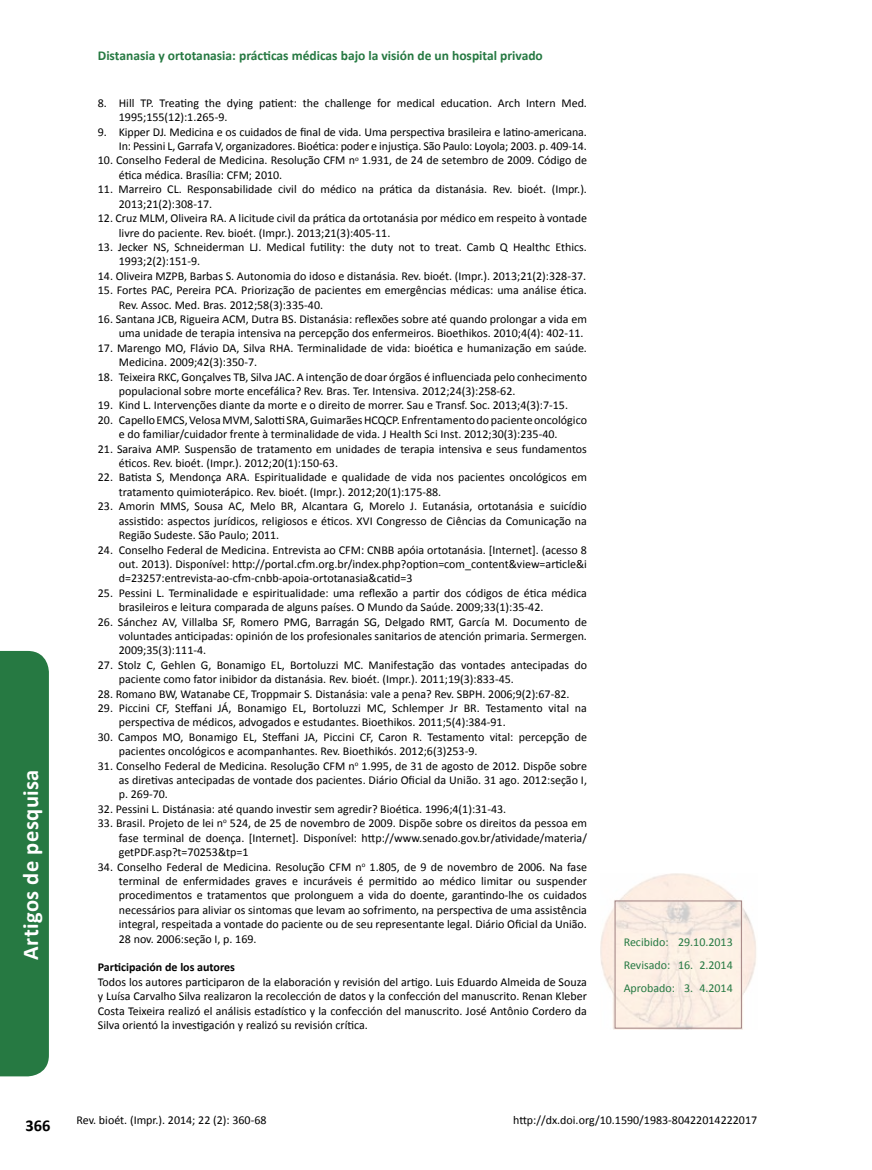
<style>
.page{position:relative;width:872px;height:1170px;background:#fff}
.page>*{position:absolute;margin:0;border:0;box-sizing:border-box;transform-origin:0 0}
.t1{font:700 22.5px "Calibri";letter-spacing:.02em;color:#fff}
.t2{font:700 16.5px "Calibri";color:#000}
.t3{font:700 13.5px "Calibri";color:#267942}
.t4{font:12px/14.4px "Calibri";color:#000}
.t5{font:12px/23px "Calibri";color:#267942;text-align:justify}
.t6{font:700 12px "Calibri";color:#000}
</style>
<div class="page">
<img style="left:600px;top:873px;width:156px;height:155px">
<div style="left:615px;top:900px;width:126px;height:128px;border:1px solid #a38483"></div>
<div style="left:0;top:651px;width:49px;height:425px;background:#267942"></div>
<h1 class="t1" style="left:16px;top:959px;width:192px;rotate:-90deg">Artigos de pesquisa</h1>
<p class="t3" style="left:98px;top:47px;width:446px">Distanasia y ortotanasia: prácticas médicas bajo la visión de un hospital privado</p>
<p class="t4" style="left:119px;top:96px;width:469px;text-indent:-21px">8. Hill TP. Treating the dying patient: the challenge for medical education. Arch Intern Med.<br>1995;155(12):1.265-9.</p>
<p class="t4" style="left:98px;top:124px;width:490px;text-align:right">9. Kipper DJ. Medicina e os cuidados de final de vida. Uma perspectiva brasileira e latino-americana.<br>In: Pessini L, Garrafa V, organizadores. Bioética: poder e injustiça. São Paulo: Loyola; 2003. p. 409-14.</p>
<p class="t4" style="left:119px;top:153px;width:469px;text-indent:-21px">10. Conselho Federal de Medicina. Resolução CFM n<sup>o</sup> 1.931, de 24 de setembro de 2009. Código de ética médica. Brasília: CFM; 2010.</p>
<p class="t4" style="left:119px;top:182px;width:469px;text-indent:-21px">11. Marreiro CL. Responsabilidade civil do médico na prática da distanásia. Rev. bioét. (Impr.).<br>2013;21(2):308-17.</p>
<p class="t4" style="left:119px;top:211px;width:469px;text-indent:-21px">12. Cruz MLM, Oliveira RA. A licitude civil da prática da ortotanásia por médico em respeito à vontade livre do paciente. Rev. bioét. (Impr.). 2013;21(3):405-11.</p>
<p class="t4" style="left:119px;top:240px;width:469px;text-indent:-21px">13. Jecker NS, Schneiderman LJ. Medical futility: the duty not to treat. Camb Q Healthc Ethics.<br>1993;2(2):151-9.</p>
<p class="t4" style="left:98px;top:268px;width:490px">14. Oliveira MZPB, Barbas S. Autonomia do idoso e distanásia. Rev. bioét. (Impr.). 2013;21(2):328-37.</p>
<p class="t4" style="left:119px;top:283px;width:469px;text-indent:-21px">15. Fortes PAC, Pereira PCA. Priorização de pacientes em emergências médicas: uma análise ética.<br>Rev. Assoc. Med. Bras. 2012;58(3):335-40.</p>
<p class="t4" style="left:98px;top:312px;width:490px;text-align:right">16. Santana JCB, Rigueira ACM, Dutra BS. Distanásia: reflexões sobre até quando prolongar a vida em uma unidade de terapia intensiva na percepção dos enfermeiros. Bioethikos. 2010;4(4): 402-11.</p>
<p class="t4" style="left:119px;top:340px;width:469px;text-indent:-21px">17. Marengo MO, Flávio DA, Silva RHA. Terminalidade de vida: bioética e humanização em saúde.<br>Medicina. 2009;42(3):350-7.</p>
<p class="t4" style="left:119px;top:369px;width:469px;text-indent:-21px">18. Teixeira RKC, Gonçalves TB, Silva JAC. A intenção de doar órgãos é influenciada pelo conhecimento populacional sobre morte encefálica? Rev. Bras. Ter. Intensiva. 2012;24(3):258-62.</p>
<p class="t4" style="left:98px;top:398px;width:472px">19. Kind L. Intervenções diante da morte e o direito de morrer. Sau e Transf. Soc. 2013;4(3):7-15.</p>
<p class="t4" style="left:119px;top:412px;width:469px;text-indent:-21px">20. Capello EMCS, Velosa MVM, Salotti SRA, Guimarães HCQCP. Enfrentamento do paciente oncológico e do familiar/cuidador frente à terminalidade de vida. J Health Sci Inst. 2012;30(3):235-40.</p>
<p class="t4" style="left:119px;top:441px;width:469px;text-indent:-21px">21. Saraiva AMP. Suspensão de tratamento em unidades de terapia intensiva e seus fundamentos éticos. Rev. bioét. (Impr.). 2012;20(1):150-63.</p>
<p class="t4" style="left:119px;top:470px;width:469px;text-indent:-21px">22. Batista S, Mendonça ARA. Espiritualidade e qualidade de vida nos pacientes oncológicos em tratamento quimioterápico. Rev. bioét. (Impr.). 2012;20(1):175-88.</p>
<p class="t4" style="left:119px;top:499px;width:469px;text-align:justify;text-indent:-21px">23. Amorin MMS, Sousa AC, Melo BR, Alcantara G, Morelo J. Eutanásia, ortotanásia e suicídio assistido: aspectos jurídicos, religiosos e éticos. XVI Congresso de Ciências da Comunicação na Região Sudeste. São Paulo; 2011.</p>
<p class="t4" style="left:119px;top:542px;width:469px;text-align:justify;text-indent:-21px">24. Conselho Federal de Medicina. Entrevista ao CFM: CNBB apóia ortotanásia. [Internet]. (acesso 8 out. 2013). Disponível: http://portal.cfm.org.br/index.php?option=com_content&amp;view=article&amp;i d=23257:entrevista-ao-cfm-cnbb-apoia-ortotanasia&amp;catid=3</p>
<p class="t4" style="left:119px;top:585px;width:469px;text-indent:-21px">25. Pessini L. Terminalidade e espiritualidade: uma reflexão a partir dos códigos de ética médica brasileiros e leitura comparada de alguns países. O Mundo da Saúde. 2009;33(1):35-42.</p>
<p class="t4" style="left:119px;top:614px;width:469px;text-align:justify;text-indent:-21px">26. Sánchez AV, Villalba SF, Romero PMG, Barragán SG, Delgado RMT, García M. Documento de voluntades anticipadas: opinión de los profesionales sanitarios de atención primaria. Sermergen.<br>2009;35(3):111-4.</p>
<p class="t4" style="left:119px;top:657px;width:469px;text-indent:-21px">27. Stolz C, Gehlen G, Bonamigo EL, Bortoluzzi MC. Manifestação das vontades antecipadas do paciente como fator inibidor da distanásia. Rev. bioét. (Impr.). 2011;19(3):833-45.</p>
<p class="t4" style="left:98px;top:686px;width:473px">28. Romano BW, Watanabe CE, Troppmair S. Distanásia: vale a pena? Rev. SBPH. 2006;9(2):67-82.</p>
<p class="t4" style="left:119px;top:700px;width:469px;text-indent:-21px">29. Piccini CF, Steffani JÁ, Bonamigo EL, Bortoluzzi MC, Schlemper Jr BR. Testamento vital na perspectiva de médicos, advogados e estudantes. Bioethikos. 2011;5(4):384-91.</p>
<p class="t4" style="left:119px;top:729px;width:469px;text-indent:-21px">30. Campos MO, Bonamigo EL, Steffani JA, Piccini CF, Caron R. Testamento vital: percepção de pacientes oncológicos e acompanhantes. Rev. Bioethikós. 2012;6(3)253-9.</p>
<p class="t4" style="left:119px;top:758px;width:469px;text-align:justify;text-indent:-21px">31. Conselho Federal de Medicina. Resolução CFM n<sup>o</sup> 1.995, de 31 de agosto de 2012. Dispõe sobre as diretivas antecipadas de vontade dos pacientes. Diário Oficial da União. 31 ago. 2012:seção I, p. 269-70.</p>
<p class="t4" style="left:98px;top:801px;width:410px">32. Pessini L. Distánasia: até quando investir sem agredir? Bioética. 1996;4(1):31-43.</p>
<p class="t4" style="left:119px;top:816px;width:469px;text-align:justify;text-indent:-21px">33. Brasil. Projeto de lei n<sup>o</sup> 524, de 25 de novembro de 2009. Dispõe sobre os direitos da pessoa em fase terminal de doença. [Internet]. Disponível: http://www.senado.gov.br/atividade/materia/ getPDF.asp?t=70253&amp;tp=1</p>
<p class="t4" style="left:119px;top:859px;width:469px;text-align:justify;text-indent:-21px">34. Conselho Federal de Medicina. Resolução CFM n<sup>o</sup> 1.805, de 9 de novembro de 2006. Na fase terminal de enfermidades graves e incuráveis é permitido ao médico limitar ou suspender procedimentos e tratamentos que prolonguem a vida do doente, garantindo-lhe os cuidados necessários para aliviar os sintomas que levam ao sofrimento, na perspectiva de uma assistência integral, respeitada a vontade do paciente ou de seu representante legal. Diário Oficial da União.<br>28 nov. 2006:seção I, p. 169.</p>
<p class="t6" style="left:98px;top:959px;width:139px">Participación de los autores</p>
<p class="t4" style="left:98px;top:974px;width:490px;text-align:justify">Todos los autores participaron de la elaboración y revisión del artigo. Luis Eduardo Almeida de Souza y Luísa Carvalho Silva realizaron la recolección de datos y la confección del manuscrito. Renan Kleber Costa Teixeira realizó el análisis estadístico y la confección del manuscrito. José Antônio Cordero da Silva orientó la investigación y realizó su revisión crítica.</p>
<p class="t5" style="left:623px;top:930px;width:111px">Recibido: 29.10.2013<br>Revisado: 16. 2.2014<br>Aprobado: 3. 4.2014</p>
<h2 class="t2" style="left:26px;top:1115px;width:27px">366</h2>
<p class="t4" style="left:77px;top:1113px;width:191px">Rev. bioét. (Impr.). 2014; 22 (2): 360-68</p>
<p class="t4" style="left:513px;top:1113px;width:245px">http://dx.doi.org/10.1590/1983-80422014222017</p>
</div>
